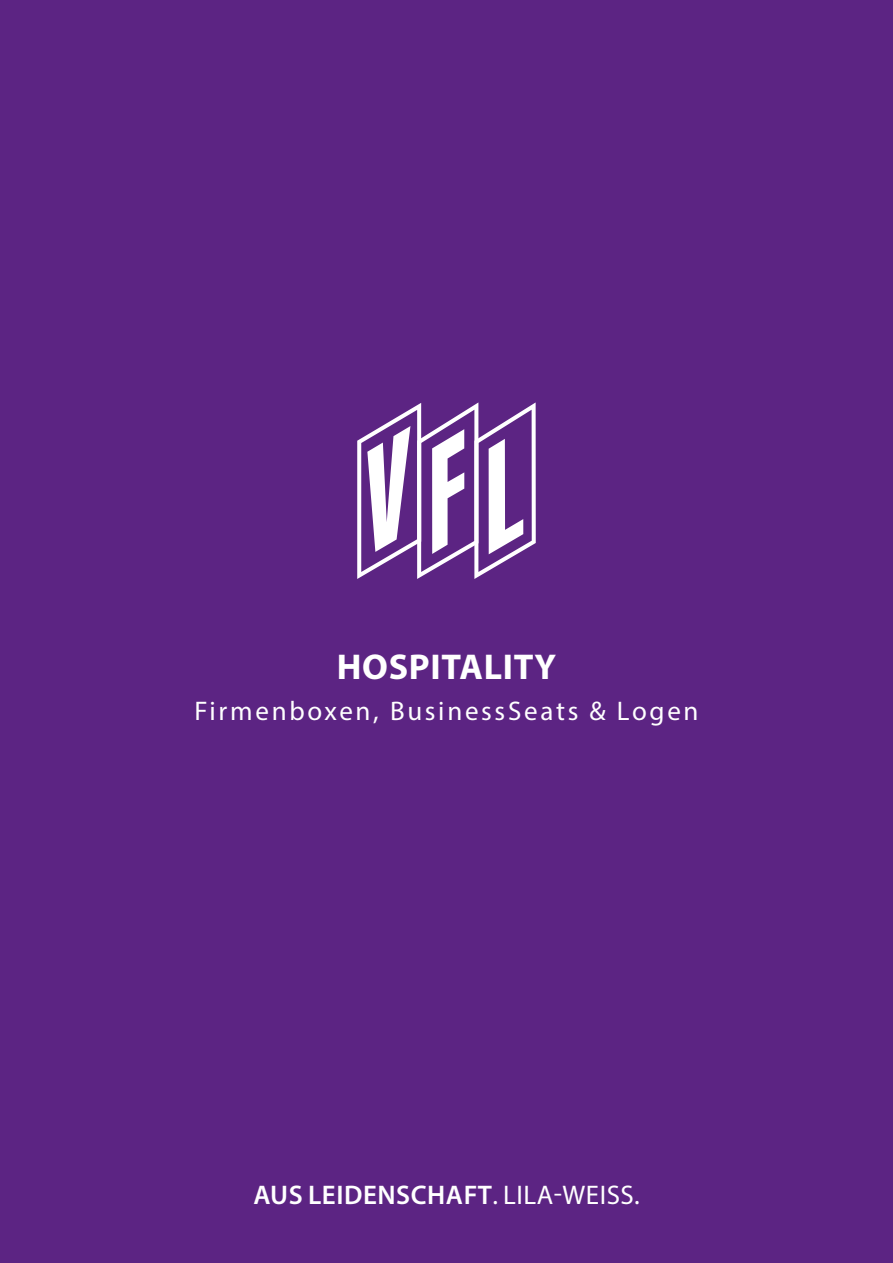
<style>
.page{position:relative;width:893px;height:1263px;background:#5c2483}
.page>*{position:absolute;margin:0;border:0;box-sizing:border-box;transform-origin:0 0}
.t1{font:700 36px "Myriad Pro";letter-spacing:.02em;color:#fff}
.t2{font:27px "Myriad Pro";letter-spacing:.1em;color:#fff}
.t3{font:600 27px "Myriad Pro";letter-spacing:.02em;color:#fff}
.s1{font-weight:400}
</style>
<div class="page">
<svg style="left:357px;top:402px;width:179px;height:177px"></svg>
<p class="t1" style="left:337px;top:643px;width:221px">HOSPITALITY</p>
<p class="t2" style="left:194px;top:694px;width:506px">Firmenboxen, BusinessSeats &amp; Logen</p>
<p class="t3" style="left:253px;top:1177px;width:388px">AUS LEIDENSCHAFT<span class="s1">. LILA-WEISS.</span></p>
</div>
